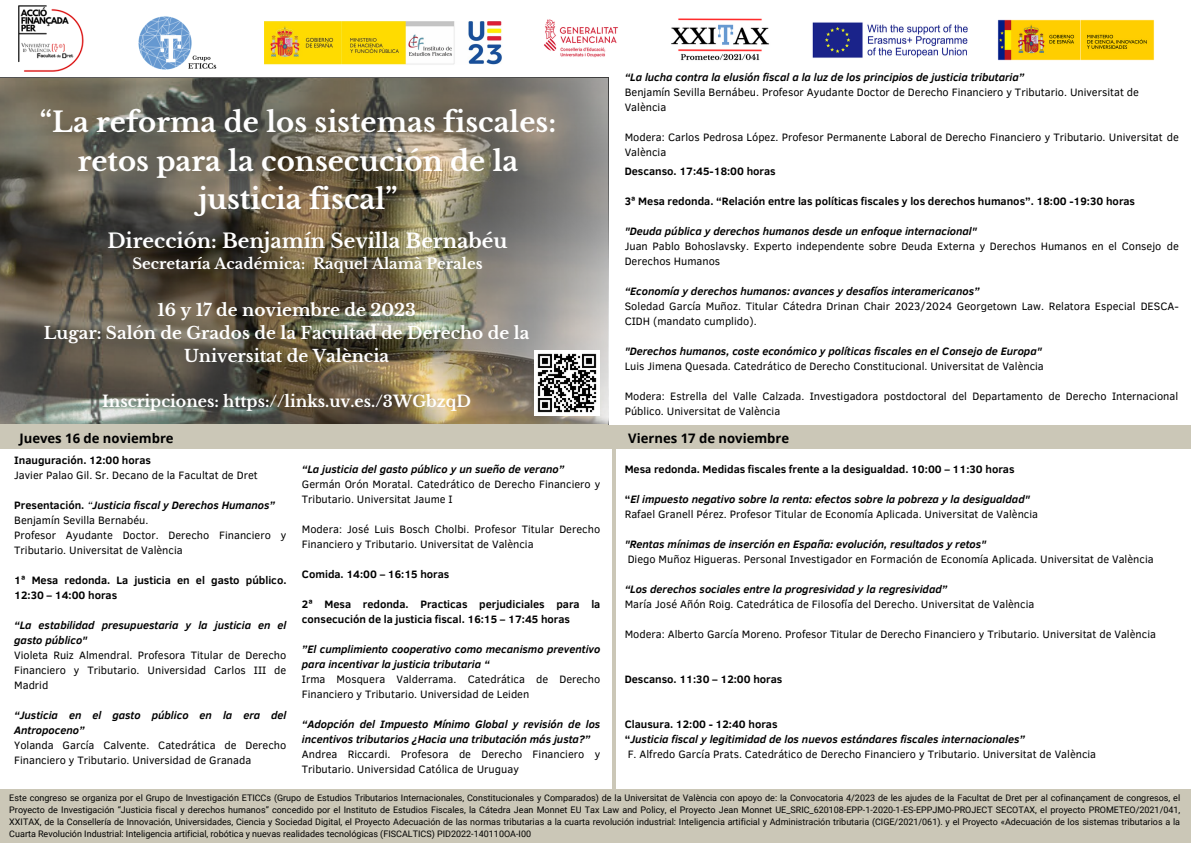
<style>
.page{position:relative;width:1191px;height:843px;background:#fff}
.page>*{position:absolute;margin:0;border:0;box-sizing:border-box;transform-origin:0 0}
.t1{font:700 27.5px/38.2px "Libre Baskerville";color:#fff;text-align:center}
.t2{font:700 19.8px "Libre Baskerville";color:#fff}
.t3{font:700 16.8px/23.2px "Libre Baskerville";color:#fff;text-align:center}
.t4{font:700 15.8px "Libre Baskerville";color:#fff}
.t5{font:700 14.8px "Libre Baskerville";color:#fff}
.t6{font:700 13.1px "Open Sans";color:#000}
.t7{font:11px/15px "Clear Sans";color:#000}
.t8{font:italic 700 11px/15px "Clear Sans";color:#000}
.t9{font:700 11px/15px "Clear Sans";color:#000}
.t10{font:9px/12px "Roboto";color:#000;text-align:justify}
.s1{font-style:normal}
.s2{font-weight:400}
.s3{font-weight:700;font-style:italic}
</style>
<div class="page">
<img style="left:19px;top:6px;width:65px;height:66px">
<img style="left:997px;top:20px;width:157px;height:40px">
<img style="left:671px;top:18px;width:98px;height:43px">
<img style="left:137px;top:16px;width:82px;height:62px">
<img style="left:812px;top:22px;width:156px;height:36px">
<img style="left:544px;top:19px;width:74px;height:39px">
<div style="left:0;top:788px;width:1190px;height:54px;background:#cbc7b7"></div>
<img style="left:0;top:78px;width:607px;height:346px">
<div style="left:0;top:424px;width:607px;height:24px;background:#cbc7b7"></div>
<div style="left:586px;top:425px;width:604px;height:23px;background:#cbc7b7"></div>
<hr style="left:612px;top:436px;width:4px;height:352px;background:#cbc7b7">
<img style="left:534px;top:350px;width:65px;height:65px">
<img style="left:265px;top:22px;width:237px;height:43px">
<p class="t1" style="left:40px;top:104px;width:518px">“La reforma de los sistemas fiscales: retos para la consecución de la justicia fiscal”</p>
<p class="t2" style="left:107px;top:228px;width:402px">Dirección: Benjamín Sevilla Bernabéu</p>
<p class="t5" style="left:132px;top:255px;width:351px">Secretaría Académica: Raquel Alamà Perales</p>
<p class="t3" style="left:157px;top:298px;width:260px">16 y 17 de noviembre de 2023</p>
<p class="t3" style="left:44px;top:321px;width:487px">Lugar: Salón de Grados de la Facultad de Derecho de la<br>Universitat de València</p>
<p class="t4" style="left:102px;top:391px;width:370px">Inscripciones: https://links.uv.es./3WGbzqD</p>
<p class="t6" style="left:19px;top:429px;width:156px">Jueves 16 de noviembre</p>
<p class="t9" style="left:14px;top:452px;width:138px">Inauguración. 12:00 horas</p>
<p class="t7" style="left:14px;top:467px;width:245px">Javier Palao Gil. Sr. Decano de la Facultat de Dret</p>
<p class="t8" style="left:14px;top:497px;width:262px"><span class="s1">Presentación.</span> <span class="s2">“</span>Justicia fiscal y Derechos Humanos”</p>
<p class="t7" style="left:14px;top:512px;width:136px">Benjamín Sevilla Bernabéu.</p>
<p class="t7" style="left:14px;top:527px;width:273px">Profesor Ayudante Doctor. Derecho Financiero y<br>Tributario. Universitat de València</p>
<p class="t9" style="left:14px;top:572px;width:274px">1ª Mesa redonda. La justicia en el gasto público.<br>12:30 – 14:00 horas</p>
<p class="t8" style="left:14px;top:617px;width:274px">“La estabilidad presupuestaria y la justicia en el gasto público"</p>
<p class="t7" style="left:14px;top:647px;width:274px;text-align:justify">Violeta Ruiz Almendral. Profesora Titular de Derecho Financiero y Tributario. Universidad Carlos III de Madrid</p>
<p class="t8" style="left:14px;top:707px;width:274px">“Justicia en el gasto público en la era del<br>Antropoceno”</p>
<p class="t7" style="left:14px;top:737px;width:274px">Yolanda García Calvente. Catedrática de Derecho<br>Financiero y Tributario. Universidad de Granada</p>
<p class="t8" style="left:302px;top:461px;width:264px">“La justicia del gasto público y un sueño de verano”</p>
<p class="t7" style="left:302px;top:476px;width:300px">Germán Orón Moratal. Catedrático de Derecho Financiero y<br>Tributario. Universitat Jaume I</p>
<p class="t7" style="left:302px;top:521px;width:300px">Modera: José Luis Bosch Cholbi. Profesor Titular Derecho<br>Financiero y Tributario. Universitat de València</p>
<p class="t9" style="left:302px;top:566px;width:149px">Comida. 14:00 – 16:15 horas</p>
<p class="t9" style="left:302px;top:596px;width:300px">2ª Mesa redonda. Practicas perjudiciales para la consecución de la justicia fiscal. 16:15 – 17:45 horas</p>
<p class="t8" style="left:302px;top:641px;width:300px">”El cumplimiento cooperativo como mecanismo preventivo para incentivar la justicia tributaria “</p>
<p class="t7" style="left:302px;top:671px;width:300px">Irma Mosquera Valderrama. Catedrática de Derecho<br>Financiero y Tributario. Universidad de Leiden</p>
<p class="t8" style="left:302px;top:716px;width:300px">“Adopción del Impuesto Mínimo Global y revisión de los incentivos tributarios ¿Hacia una tributación más justa?”</p>
<p class="t7" style="left:302px;top:746px;width:300px">Andrea Riccardi. Profesora de Derecho Financiero y<br>Tributario. Universidad Católica de Uruguay</p>
<p class="t7" style="left:624px;top:69px;width:515px"><span class="s3">“La lucha contra la elusión fiscal a la luz de los principios de justicia tributaria”<br></span>Benjamín Sevilla Bernábeu. Profesor Ayudante Doctor de Derecho Financiero y Tributario. Universitat de<br>València</p>
<p class="t7" style="left:624px;top:129px;width:555px">Modera: Carlos Pedrosa López. Profesor Permanente Laboral de Derecho Financiero y Tributario. Universitat de<br>València</p>
<p class="t9" style="left:624px;top:163px;width:152px">Descanso. 17:45-18:00 horas</p>
<p class="t9" style="left:624px;top:193px;width:512px">3ª Mesa redonda. “Relación entre las políticas fiscales y los derechos humanos”. 18:00 -19:30 horas</p>
<p class="t7" style="left:624px;top:223px;width:555px"><span class="s3">"Deuda pública y derechos humanos desde un enfoque internacional"<br></span>Juan Pablo Bohoslavsky. Experto independente sobre Deuda Externa y Derechos Humanos en el Consejo de<br>Derechos Humanos</p>
<p class="t7" style="left:624px;top:283px;width:555px"><span class="s3">“Economía y derechos humanos: avances y desafíos interamericanos”<br></span>Soledad García Muñoz. Titular Cátedra Drinan Chair 2023/2024 Georgetown Law. Relatora Especial DESCA-<br>CIDH (mandato cumplido).</p>
<p class="t8" style="left:624px;top:343px;width:418px">"Derechos humanos, coste económico y políticas fiscales en el Consejo de Europa"</p>
<p class="t7" style="left:624px;top:358px;width:420px">Luis Jimena Quesada. Catedrático de Derecho Constitucional. Universitat de València</p>
<p class="t7" style="left:624px;top:388px;width:555px">Modera: Estrella del Valle Calzada. Investigadora postdoctoral del Departamento de Derecho Internacional<br>Público. Universitat de València</p>
<p class="t6" style="left:628px;top:429px;width:162px">Viernes 17 de noviembre</p>
<p class="t9" style="left:624px;top:461px;width:391px">Mesa redonda. Medidas fiscales frente a la desigualdad. 10:00 – 11:30 horas</p>
<p class="t8" style="left:624px;top:491px;width:406px"><span class="s1">“</span>El impuesto negativo sobre la renta: efectos sobre la pobreza y la desigualdad"</p>
<p class="t7" style="left:624px;top:506px;width:415px">Rafael Granell Pérez. Profesor Titular de Economía Aplicada. Universitat de València</p>
<p class="t8" style="left:624px;top:536px;width:363px">"Rentas mínimas de inserción en España: evolución, resultados y retos"</p>
<p class="t7" style="left:627px;top:551px;width:527px">Diego Muñoz Higueras. Personal Investigador en Formación de Economía Aplicada. Universitat de València</p>
<p class="t8" style="left:624px;top:581px;width:324px">“Los derechos sociales entre la progresividad y la regresividad”</p>
<p class="t7" style="left:624px;top:596px;width:411px">María José Añón Roig. Catedrática de Filosofía del Derecho. Universitat de València</p>
<p class="t7" style="left:624px;top:626px;width:532px">Modera: Alberto García Moreno. Profesor Titular de Derecho Financiero y Tributario. Universitat de València</p>
<p class="t9" style="left:624px;top:671px;width:159px">Descanso. 11:30 – 12:00 horas</p>
<p class="t9" style="left:624px;top:716px;width:154px">Clausura. 12:00 - 12:40 horas</p>
<p class="t8" style="left:624px;top:731px;width:402px"><span class="s1">“</span>Justicia fiscal y legitimidad de los nuevos estándares fiscales internacionales”</p>
<p class="t7" style="left:627px;top:746px;width:470px">F. Alfredo García Prats. Catedrático de Derecho Financiero y Tributario. Universitat de València</p>
<p class="t10" style="left:9px;top:791px;width:1172px">Este congreso se organiza por el Grupo de Investigación ETICCs (Grupo de Estudios Tributarios Internacionales, Constitucionales y Comparados) de la Universitat de València con apoyo de: la Convocatoria 4/2023 de les ajudes de la Facultat de Dret per al cofinançament de congresos, el Proyecto de Investigación “Justicia fiscal y derechos humanos” concedido por el Instituto de Estudios Fiscales, la Cátedra Jean Monnet EU Tax Law and Policy, el Proyecto Jean Monnet UE_SRIC_620108-EPP-1-2020-1-ES-EPPJMO-PROJECT SECOTAX, el proyecto PROMETEO/2021/041, XXITAX, de la Consellería de Innovación, Universidades, Ciencia y Sociedad Digital, el Proyecto Adecuación de las normas tributarias a la cuarta revolución industrial: Inteligencia artificial y Administración tributaria (CIGE/2021/061). y el Proyecto «Adecuación de los sistemas tributarios a la Cuarta Revolución Industrial: Inteligencia artificial, robótica y nuevas realidades tecnológicas (FISCALTICS) PID2022-140110OA-I00</p>
</div>
